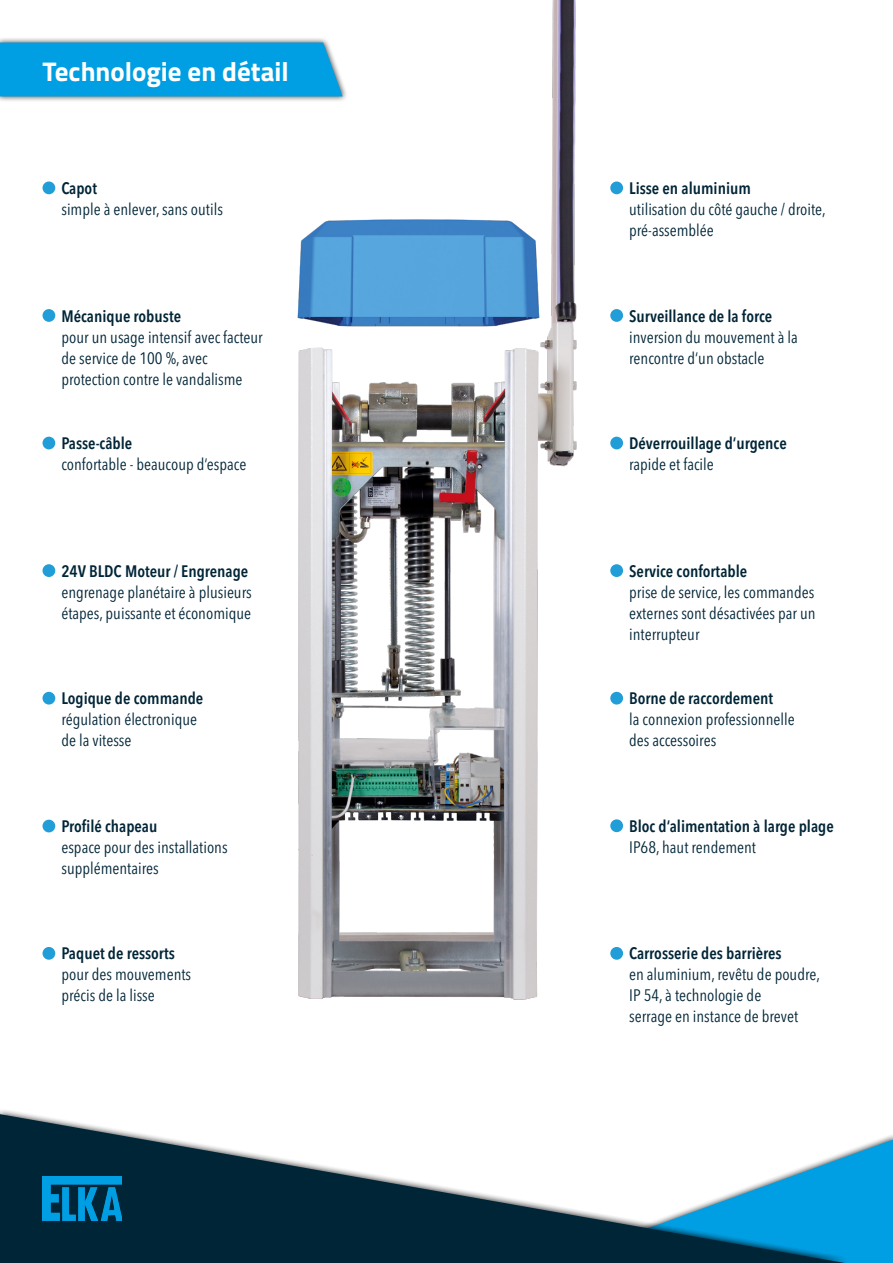
<style>
.page{position:relative;width:893px;height:1263px;background:#fff}
.page>*{position:absolute;margin:0;border:0;box-sizing:border-box;transform-origin:0 0}
.t1{font:700 27px "Titillium Web";color:#fff}
.t2{font:condensed 16.5px/21px "Avenir Next LT Pro";color:#002537}
.t3{font:600 condensed 16.5px "Avenir Next LT Pro";color:#002537}
</style>
<div class="page">
<img style="left:298px;top:0;width:279px;height:1000px">
<div style="left:0;top:37px;width:348px;height:65px;background:#000;opacity:.75"></div>
<div style="left:0;top:43px;width:343px;height:53px;background:#009fe3"></div>
<div style="left:43px;top:181px;width:12px;height:13px;background:#219dd8;border-radius:50%"></div>
<div style="left:43px;top:309px;width:12px;height:13px;background:#219dd8;border-radius:50%"></div>
<div style="left:43px;top:437px;width:12px;height:12px;background:#219dd8;border-radius:50%"></div>
<div style="left:43px;top:564px;width:12px;height:13px;background:#219dd8;border-radius:50%"></div>
<div style="left:43px;top:692px;width:12px;height:12px;background:#219dd8;border-radius:50%"></div>
<div style="left:43px;top:820px;width:12px;height:12px;background:#219dd8;border-radius:50%"></div>
<div style="left:43px;top:947px;width:12px;height:13px;background:#219dd8;border-radius:50%"></div>
<div style="left:610px;top:181px;width:13px;height:13px;background:#219dd8;border-radius:50%"></div>
<div style="left:610px;top:309px;width:13px;height:13px;background:#219dd8;border-radius:50%"></div>
<div style="left:610px;top:437px;width:13px;height:12px;background:#219dd8;border-radius:50%"></div>
<div style="left:610px;top:564px;width:13px;height:13px;background:#219dd8;border-radius:50%"></div>
<div style="left:610px;top:692px;width:13px;height:12px;background:#219dd8;border-radius:50%"></div>
<div style="left:610px;top:819px;width:13px;height:13px;background:#219dd8;border-radius:50%"></div>
<div style="left:610px;top:947px;width:13px;height:13px;background:#219dd8;border-radius:50%"></div>
<svg style="left:850px;top:1139px;width:43px;height:124px;background:#0fa3e2"></svg>
<svg style="left:0;top:1110px;width:850px;height:153px"></svg>
<svg style="left:0;top:1114px;width:845px;height:149px"></svg>
<img style="left:43px;top:1176px;width:79px;height:44px">
<img style="left:297px;top:181px;width:280px;height:155px">
<h1 class="t1" style="left:43px;top:51px;width:248px">Technologie en détail</h1>
<p class="t3" style="left:61px;top:178px;width:37px">Capot</p>
<p class="t2" style="left:61px;top:199px;width:163px">simple à enlever, sans outils</p>
<p class="t3" style="left:61px;top:306px;width:121px">Mécanique robuste</p>
<p class="t2" style="left:61px;top:326px;width:203px">pour un usage intensif avec facteur de service de 100 %, avec protection contre le vandalisme</p>
<p class="t3" style="left:61px;top:433px;width:72px">Passe-câble</p>
<p class="t2" style="left:61px;top:454px;width:187px">confortable - beaucoup d‘espace</p>
<p class="t3" style="left:61px;top:561px;width:188px">24V BLDC Moteur / Engrenage</p>
<p class="t2" style="left:61px;top:581px;width:192px">engrenage planétaire à plusieurs étapes, puissante et économique</p>
<p class="t3" style="left:61px;top:688px;width:143px">Logique de commande</p>
<p class="t2" style="left:61px;top:709px;width:137px">régulation électronique de la vitesse</p>
<p class="t3" style="left:61px;top:816px;width:98px">Profilé chapeau</p>
<p class="t2" style="left:61px;top:836px;width:168px">espace pour des installations supplémentaires</p>
<p class="t3" style="left:61px;top:943px;width:115px">Paquet de ressorts</p>
<p class="t2" style="left:61px;top:964px;width:131px">pour des mouvements précis de la lisse</p>
<p class="t3" style="left:629px;top:178px;width:123px">Lisse en aluminium</p>
<p class="t2" style="left:629px;top:199px;width:198px">utilisation du côté gauche / droite, pré-assemblée</p>
<p class="t3" style="left:629px;top:306px;width:145px">Surveillance de la force</p>
<p class="t2" style="left:629px;top:326px;width:170px">inversion du mouvement à la rencontre d‘un obstacle</p>
<p class="t3" style="left:629px;top:433px;width:159px">Déverrouillage d‘urgence</p>
<p class="t2" style="left:629px;top:454px;width:86px">rapide et facile</p>
<p class="t3" style="left:629px;top:561px;width:120px">Service confortable</p>
<p class="t2" style="left:629px;top:581px;width:188px;text-align:justify">prise de service, les commandes externes sont désactivées par un interrupteur</p>
<p class="t3" style="left:629px;top:688px;width:145px">Borne de raccordement</p>
<p class="t2" style="left:629px;top:709px;width:167px">la connexion professionnelle des accessoires</p>
<p class="t3" style="left:629px;top:816px;width:206px">Bloc d‘alimentation à large plage</p>
<p class="t2" style="left:629px;top:836px;width:128px">IP68, haut rendement</p>
<p class="t3" style="left:629px;top:943px;width:154px">Carrosserie des barrières</p>
<p class="t2" style="left:629px;top:964px;width:192px">en aluminium, revêtu de poudre,<br>IP 54, à technologie de<br>serrage en instance de brevet</p>
</div>
